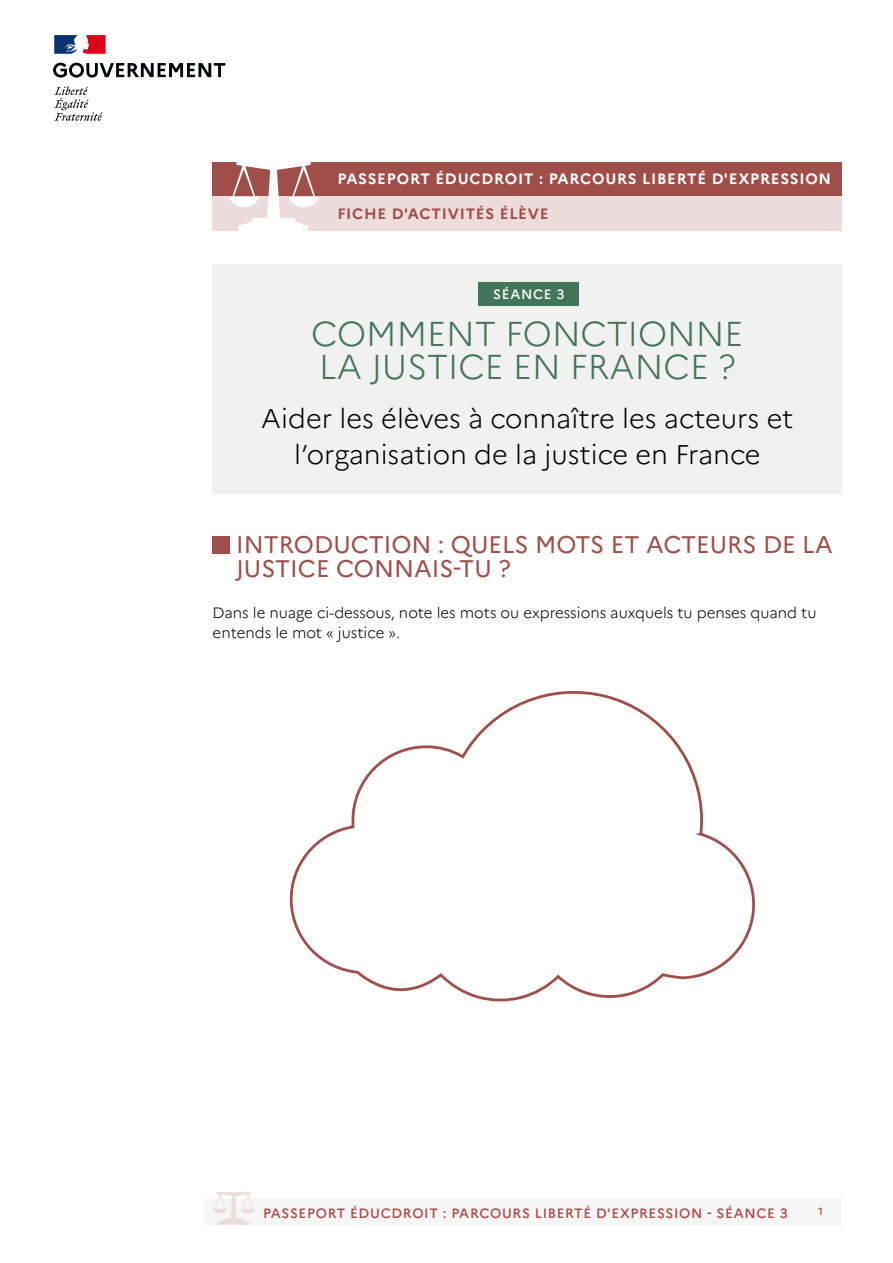
<style>
.page{position:relative;width:893px;height:1263px;background:#fff}
.page>*{position:absolute;margin:0;border:0;box-sizing:border-box;transform-origin:0 0}
.Titre_fiche{font:300 34.5px/33px "Marianne";color:#43755a}
.Titre_fiche-2{font:300 34.5px "Marianne";color:#000}
.Titre_fiche-3{font:300 27px/36px "Marianne";color:#000;text-align:center}
.Heading_1{font:24px/24px "Marianne";color:#9f4e49}
.t1{font:300 15px/19.5px "Marianne";color:#000}
.t2{font:700 15px "Marianne";letter-spacing:.05em;color:#fff}
.t3{font:700 15px "Marianne";letter-spacing:.05em;color:#9f4e49}
.t4{font:500 13.5px "Marianne";letter-spacing:.05em;color:#ad4847}
.t5{font:500 13.5px "Marianne";letter-spacing:.05em;color:#fff}
.t6{font:500 10.5px "Marianne";color:#9f4e49}
</style>
<div class="page">
<div style="left:204px;top:1199px;width:638px;height:26px;background:#f6f6f6"></div>
<svg style="left:213px;top:1192px;width:42px;height:33px"></svg>
<svg style="left:53px;top:63px;width:172px;height:15px"></svg>
<svg style="left:54px;top:86px;width:48px;height:35px"></svg>
<svg style="left:54px;top:35px;width:52px;height:19px"></svg>
<div style="left:213px;top:264px;width:629px;height:229px;background:#f1f1f2"></div>
<div style="left:213px;top:536px;width:17px;height:17px;background:#9f4e49"></div>
<div style="left:479px;top:282px;width:100px;height:23px;background:#43755a"></div>
<svg style="left:289px;top:691px;width:466px;height:311px"></svg>
<div style="left:213px;top:163px;width:629px;height:34px;background:#9f4e49"></div>
<div style="left:213px;top:196px;width:629px;height:35px;background:#ecdcdb"></div>
<svg style="left:229px;top:162px;width:90px;height:69px"></svg>
<p class="t2" style="left:337px;top:170px;width:495px">PASSEPORT ÉDUCDROIT : PARCOURS LIBERTÉ D'EXPRESSION</p>
<p class="t3" style="left:337px;top:204px;width:213px">FICHE D'ACTIVITÉS ÉLÈVE</p>
<p class="t5" style="left:493px;top:286px;width:73px">SÉANCE 3</p>
<p class="Titre_fiche-2" style="left:517px;top:280px;width:22px">`</p>
<p class="Titre_fiche" style="left:311px;top:317px;width:434px">COMMENT FONCTIONNE<br>LA JUSTICE EN FRANCE ?</p>
<p class="Titre_fiche-3" style="left:261px;top:401px;width:534px">Aider les élèves à connaître les acteurs et l’organisation de la justice en France</p>
<p class="Heading_1" style="left:236px;top:533px;width:598px">INTRODUCTION : QUELS MOTS ET ACTEURS DE LA<br>JUSTICE CONNAIS-TU ?</p>
<p class="t1" style="left:213px;top:603px;width:605px">Dans le nuage ci-dessous, note les mots ou expressions auxquels tu penses quand tu entends le mot « justice ».</p>
<p class="t4" style="left:263px;top:1204px;width:526px">PASSEPORT ÉDUCDROIT : PARCOURS LIBERTÉ D'EXPRESSION - SÉANCE 3</p>
<p class="t6" style="left:818px;top:1205px;width:6px">1</p>
</div>
